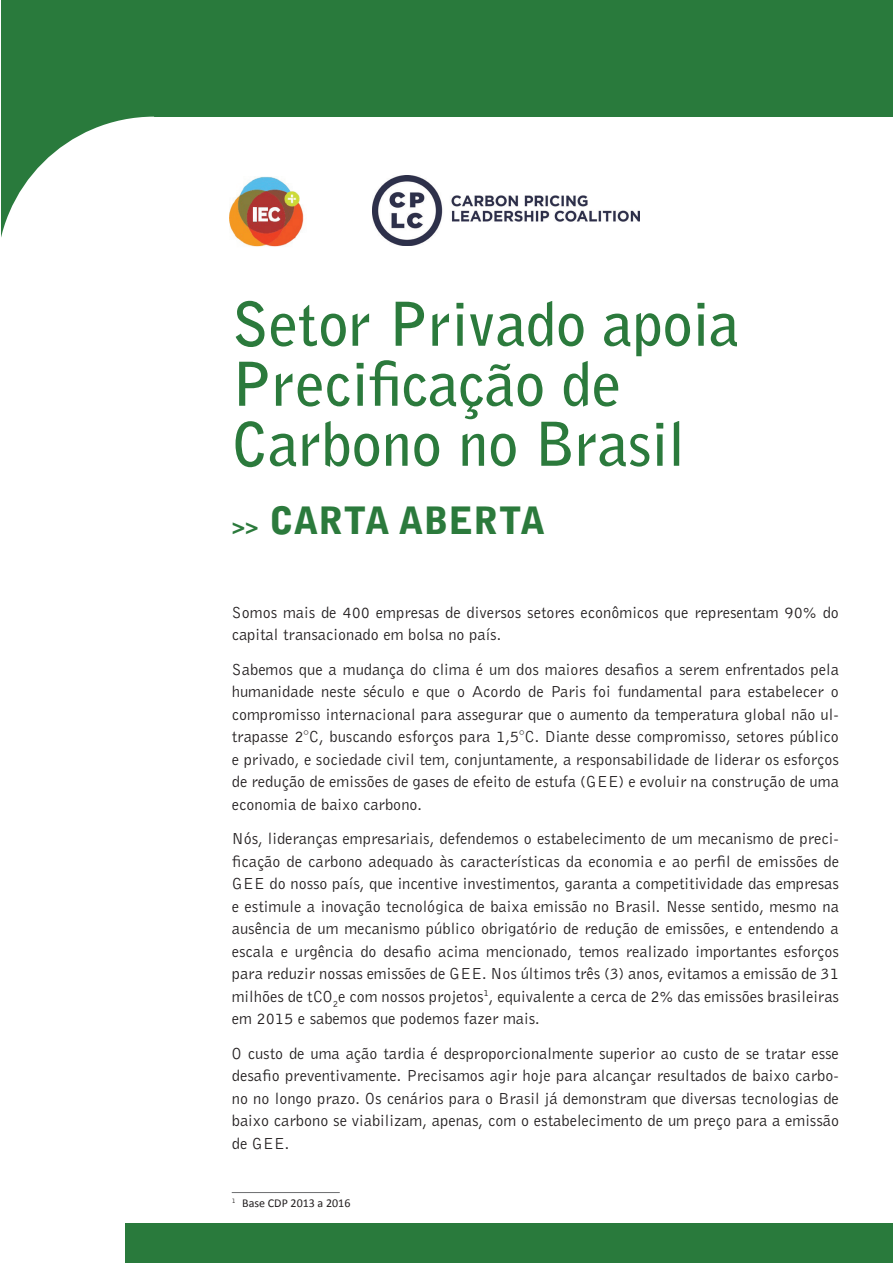
<style>
.page{position:relative;width:893px;height:1263px;background:#fff}
.page>*{position:absolute;margin:0;border:0;box-sizing:border-box;transform-origin:0 0}
.t1{font:700 60px/60px "Bell Gothic Std";color:#2b7a3c}
.t2{font:900 37.5px "Bell Gothic Std";color:#2b7a3c}
.t3{font:16.5px/22.5px "Bell Gothic BT";color:#231f20;text-align:justify}
.t4{font:12px "Calibri";color:#231f20}
.s1{font-size:22.5px}
</style>
<div class="page">
<div style="left:1px;top:0;width:892px;height:261px;background:#297a3c"></div>
<svg style="left:1px;top:117px;width:152px;height:144px"></svg>
<div style="left:126px;top:1222px;width:767px;height:41px;background:#297a3c"></div>
<div style="left:153px;top:117px;width:740px;height:268px;background:#fff"></div>
<hr style="left:232px;top:1192px;width:108px;height:1px;background:#6c6d70">
<img style="left:372px;top:176px;width:268px;height:70px">
<img style="left:229px;top:176px;width:75px;height:71px">
<h1 class="t1" style="left:232px;top:294px;width:509px">Setor Privado apoia<br>Precificação de<br>Carbono no Brasil</h1>
<h2 class="t2" style="left:232px;top:499px;width:315px"><span class="s1">&gt;&gt;</span> CARTA ABERTA</h2>
<p class="t3" style="left:232px;top:601px;width:609px">Somos mais de 400 empresas de diversos setores econômicos que representam 90% do capital transacionado em bolsa no país.</p>
<p class="t3" style="left:232px;top:658px;width:609px">Sabemos que a mudança do clima é um dos maiores desafios a serem enfrentados pela humanidade neste século e que o Acordo de Paris foi fundamental para estabelecer o compromisso internacional para assegurar que o aumento da temperatura global não ul&shy;trapasse 2°C, buscando esforços para 1,5°C. Diante desse compromisso, setores público e privado, e sociedade civil tem, conjuntamente, a responsabilidade de liderar os esforços de redução de emissões de gases de efeito de estufa (GEE) e evoluir na construção de uma economia de baixo carbono.</p>
<p class="t3" style="left:232px;top:827px;width:609px">Nós, lideranças empresariais, defendemos o estabelecimento de um mecanismo de preci&shy;ficação de carbono adequado às características da economia e ao perfil de emissões de GEE do nosso país, que incentive investimentos, garanta a competitividade das empresas e estimule a inovação tecnológica de baixa emissão no Brasil. Nesse sentido, mesmo na ausência de um mecanismo público obrigatório de redução de emissões, e entendendo a escala e urgência do desafio acima mencionado, temos realizado importantes esforços para reduzir nossas emissões de GEE. Nos últimos três (3) anos, evitamos a emissão de 31 milhões de tCO<sub>2</sub>e com nossos projetos<sup>1</sup>, equivalente a cerca de 2% das emissões brasileiras em 2015 e sabemos que podemos fazer mais.</p>
<p class="t3" style="left:232px;top:1042px;width:609px">O custo de uma ação tardia é desproporcionalmente superior ao custo de se tratar esse desafio preventivamente. Precisamos agir hoje para alcançar resultados de baixo carbo&shy;no no longo prazo. Os cenários para o Brasil já demonstram que diversas tecnologias de baixo carbono se viabilizam, apenas, com o estabelecimento de um preço para a emissão de GEE.</p>
<p class="t4" style="left:232px;top:1195px;width:120px"><sup>1</sup> Base CDP 2013 a 2016</p>
</div>
